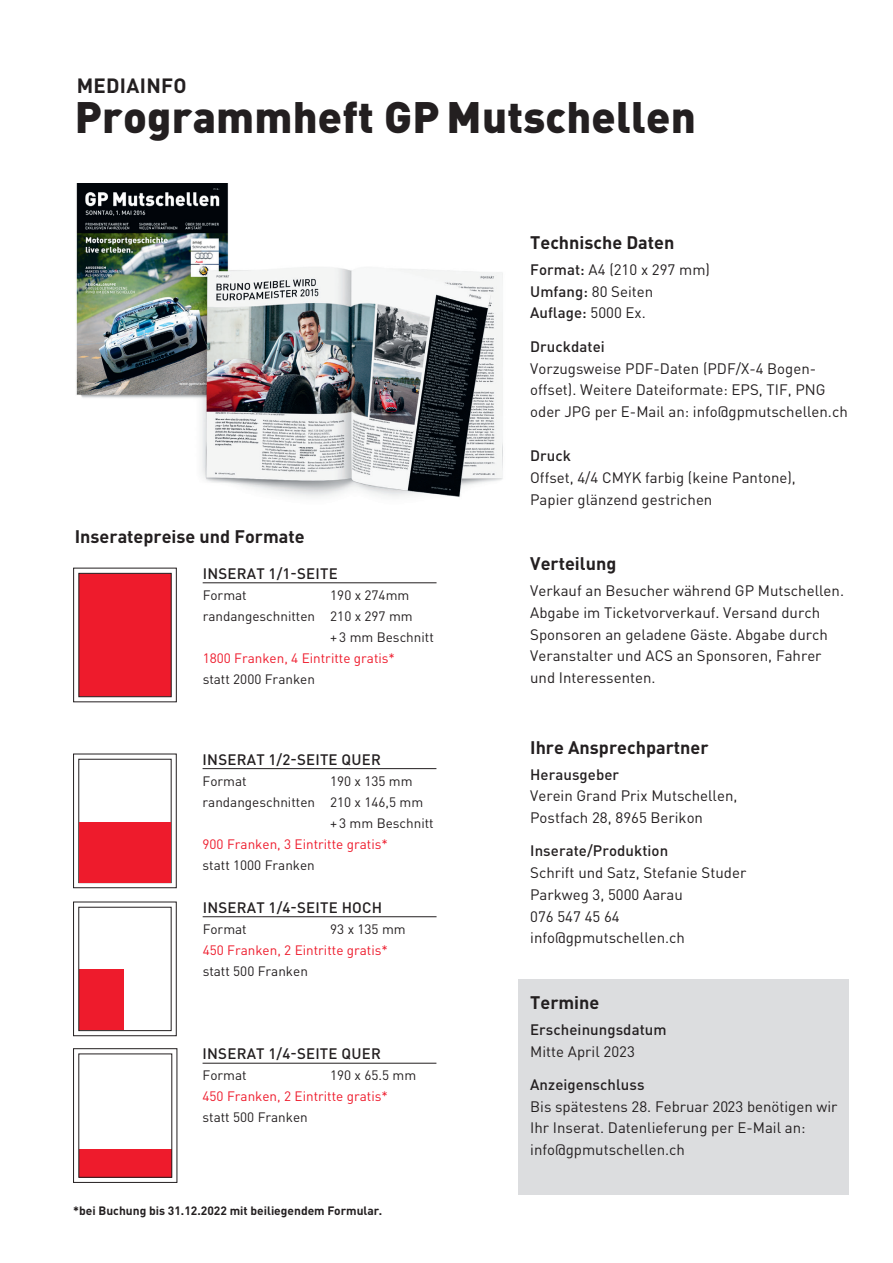
<style>
.page{position:relative;width:893px;height:1263px;background:#fff}
.page>*{position:absolute;margin:0;border:0;box-sizing:border-box;transform-origin:0 0}
.t1{font:900 43.5px "DIN Pro";letter-spacing:.005em;color:#231f20}
.t2{font:700 20.4px "DIN Pro";letter-spacing:.015em;color:#231f20}
.t3{font:700 18px "DIN Pro";color:#231f20}
.t4{font:15px/21.8px "DIN Pro";color:#231f20}
.t5{font:500 15px "DIN Pro";letter-spacing:.005em;color:#231f20}
.t6{font:13.5px "DIN Pro";color:#231f20}
.t7{font:13.5px "DIN Pro";color:#ee1b2c}
.t8{font:700 12px "DIN Pro";color:#231f20}
.s1{font-weight:500}
</style>
<div class="page">
<div style="left:519px;top:980px;width:330px;height:215px;background:#dcdddf"></div>
<img style="left:76px;top:184px;width:427px;height:314px">
<div style="left:79px;top:1149px;width:93px;height:28px;background:#ee1b2c"></div>
<div style="left:79px;top:969px;width:44px;height:61px;background:#ee1b2c"></div>
<div style="left:73px;top:754px;width:104px;height:134px;border:1px solid #231f20"></div>
<div style="left:78px;top:759px;width:93px;height:124px;border:1px solid #231f20"></div>
<div style="left:73px;top:1048px;width:104px;height:135px;border:1px solid #231f20"></div>
<div style="left:73px;top:902px;width:104px;height:134px;border:1px solid #231f20"></div>
<div style="left:78px;top:907px;width:93px;height:124px;border:1px solid #231f20"></div>
<div style="left:79px;top:822px;width:92px;height:60px;background:#ee1b2c"></div>
<div style="left:73px;top:568px;width:104px;height:134px;border:1px solid #231f20"></div>
<div style="left:79px;top:573px;width:93px;height:124px;background:#ee1b2c;border:1px solid #231f20"></div>
<hr style="left:203px;top:1063px;width:233px;height:1px;background:#231f20">
<hr style="left:203px;top:916px;width:234px;height:1px;background:#231f20">
<hr style="left:203px;top:582px;width:234px;height:1px;background:#231f20">
<hr style="left:203px;top:768px;width:233px;height:1px;background:#231f20">
<h2 class="t2" style="left:77px;top:72px;width:111px">MEDIAINFO</h2>
<h1 class="t1" style="left:75px;top:88px;width:623px">Programmheft GP Mutschellen</h1>
<p class="t3" style="left:75px;top:524px;width:231px">Inseratepreise und Formate</p>
<p class="t5" style="left:203px;top:563px;width:137px">INSERAT 1/1-SEITE</p>
<p class="t6" style="left:203px;top:585px;width:46px">Format</p>
<p class="t6" style="left:330px;top:585px;width:81px">190 x 274mm</p>
<p class="t6" style="left:203px;top:606px;width:212px">randangeschnitten 210 x 297 mm</p>
<p class="t6" style="left:330px;top:627px;width:105px">+ 3 mm Beschnitt</p>
<p class="t7" style="left:203px;top:648px;width:194px">1800 Franken, 4 Eintritte gratis*</p>
<p class="t6" style="left:203px;top:669px;width:114px">statt 2000 Franken</p>
<p class="t5" style="left:203px;top:749px;width:180px">INSERAT 1/2-SEITE QUER</p>
<p class="t6" style="left:203px;top:772px;width:46px">Format</p>
<p class="t6" style="left:330px;top:772px;width:84px">190 x 135 mm</p>
<p class="t6" style="left:203px;top:793px;width:222px">randangeschnitten 210 x 146,5 mm</p>
<p class="t6" style="left:330px;top:814px;width:105px">+ 3 mm Beschnitt</p>
<p class="t7" style="left:203px;top:835px;width:187px">900 Franken, 3 Eintritte gratis*</p>
<p class="t6" style="left:203px;top:856px;width:114px">statt 1000 Franken</p>
<p class="t5" style="left:203px;top:897px;width:181px">INSERAT 1/4-SEITE HOCH</p>
<p class="t6" style="left:203px;top:919px;width:46px">Format</p>
<p class="t6" style="left:330px;top:919px;width:77px">93 x 135 mm</p>
<p class="t7" style="left:203px;top:940px;width:187px">450 Franken, 2 Eintritte gratis*</p>
<p class="t6" style="left:203px;top:961px;width:107px">statt 500 Franken</p>
<p class="t5" style="left:203px;top:1043px;width:180px">INSERAT 1/4-SEITE QUER</p>
<p class="t6" style="left:203px;top:1066px;width:46px">Format</p>
<p class="t6" style="left:330px;top:1066px;width:88px">190 x 65.5 mm</p>
<p class="t7" style="left:203px;top:1087px;width:187px">450 Franken, 2 Eintritte gratis*</p>
<p class="t6" style="left:203px;top:1108px;width:107px">statt 500 Franken</p>
<p class="t8" style="left:73px;top:1203px;width:310px">*bei Buchung bis 31.12.2022 mit beiliegendem Formular.</p>
<p class="t3" style="left:530px;top:230px;width:146px">Technische Daten</p>
<p class="t4" style="left:530px;top:258px;width:181px"><span class="s1">Format:</span> A4 (210 x 297 mm)<br><span class="s1">Umfang:</span> 80 Seiten<br><span class="s1">Auflage:</span> 5000 Ex.</p>
<p class="t5" style="left:530px;top:336px;width:76px">Druckdatei</p>
<p class="t4" style="left:530px;top:357px;width:319px">Vorzugsweise PDF-Daten (PDF/X-4 Bogen&shy;offset). Weitere Dateiformate: EPS, TIF, PNG oder JPG per E-Mail an: info@gpmutschellen.ch</p>
<p class="t5" style="left:530px;top:446px;width:42px">Druck</p>
<p class="t4" style="left:530px;top:466px;width:267px">Offset, 4/4 CMYK farbig (keine Pantone),<br>Papier glänzend gestrichen</p>
<p class="t3" style="left:530px;top:551px;width:88px">Verteilung</p>
<p class="t4" style="left:530px;top:579px;width:315px">Verkauf an Besucher während GP Mutschellen.<br>Abgabe im Ticketvorverkauf. Versand durch Sponsoren an geladene Gäste. Abgabe durch Veranstalter und ACS an Sponsoren, Fahrer und Interessenten.</p>
<p class="t3" style="left:530px;top:735px;width:180px">Ihre Ansprechpartner</p>
<p class="t5" style="left:530px;top:764px;width:91px">Herausgeber</p>
<p class="t4" style="left:530px;top:784px;width:209px">Verein Grand Prix Mutschellen,<br>Postfach 28, 8965 Berikon</p>
<p class="t5" style="left:530px;top:841px;width:140px">Inserate/Produktion</p>
<p class="t4" style="left:530px;top:861px;width:218px">Schrift und Satz, Stefanie Studer<br>Parkweg 3, 5000 Aarau<br>076 547 45 64 info@gpmutschellen.ch</p>
<p class="t3" style="left:530px;top:990px;width:71px">Termine</p>
<p class="t5" style="left:530px;top:1019px;width:138px">Erscheinungsdatum</p>
<p class="t4" style="left:530px;top:1039px;width:106px">Mitte April 2023</p>
<p class="t5" style="left:530px;top:1074px;width:116px">Anzeigenschluss</p>
<p class="t4" style="left:530px;top:1095px;width:309px">Bis spätestens 28. Februar 2023 benötigen wir<br>Ihr Inserat. Datenlieferung per E-Mail an: info@gpmutschellen.ch</p>
</div>
